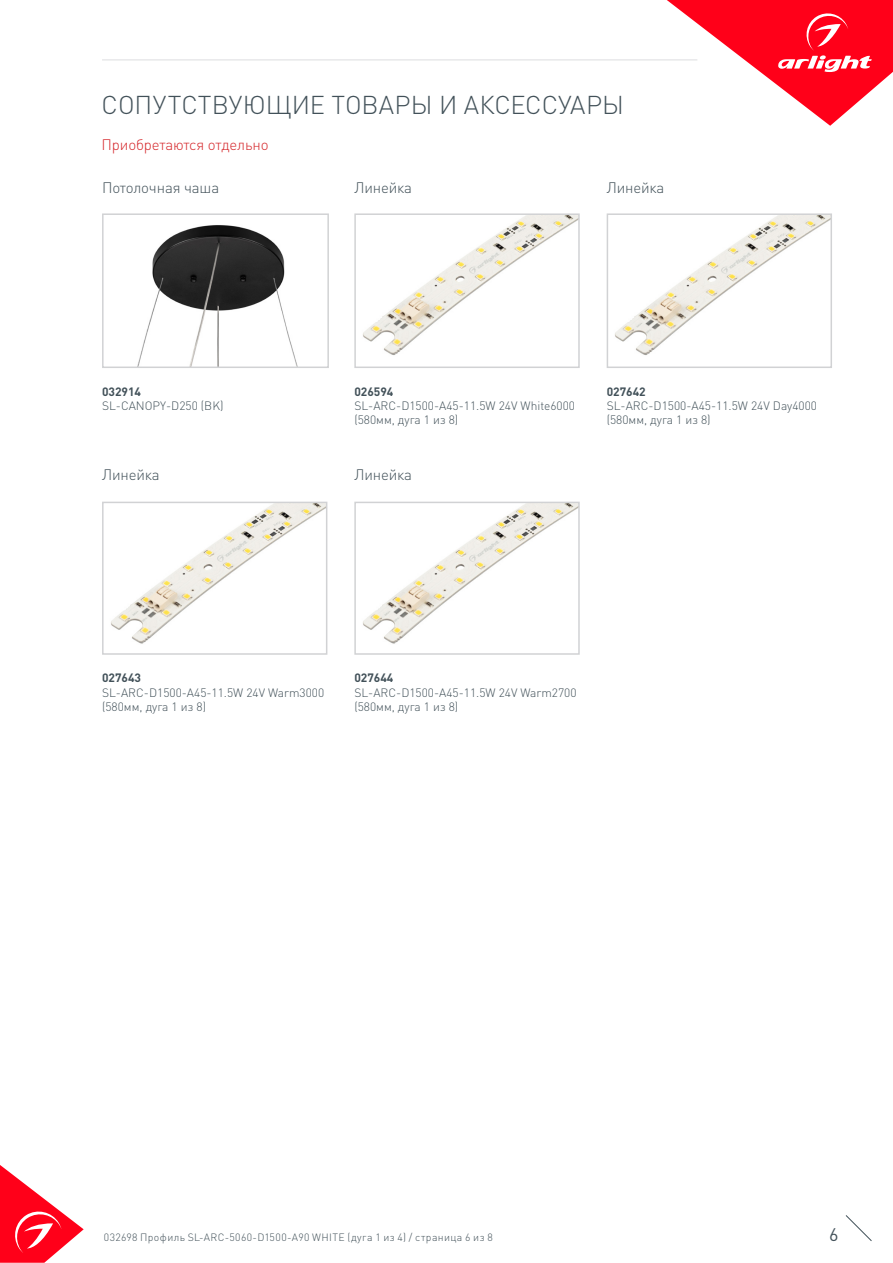
<style>
.page{position:relative;width:893px;height:1263px;background:#fff}
.page>*{position:absolute;margin:0;border:0;box-sizing:border-box;transform-origin:0 0}
.t1{font:300 25.5px "DIN Pro";color:#425159}
.t2{font:18px "DIN Pro";color:#425159}
.t3{font:300 15px "DIN Pro";letter-spacing:-.01em;color:#425159}
.t4{font:300 15px "DIN Pro";letter-spacing:-.01em;color:#d5262a}
.t5{font:300 12px/14.4px "DIN Pro";color:#425159}
.t6{font:700 12px "DIN Pro";color:#425159}
.t7{font:300 10.5px "DIN Pro";letter-spacing:.04em;color:#425159}
</style>
<div class="page">
<svg style="left:0;top:1165px;width:84px;height:98px"></svg>
<svg style="left:845px;top:1215px;width:27px;height:26px"></svg>
<svg style="left:667px;top:0;width:226px;height:126px"></svg>
<hr style="left:102px;top:60px;width:595px;height:1px;background:#dcdddf">
<img style="left:615px;top:216px;width:214px;height:139px">
<div style="left:607px;top:213px;width:225px;height:155px;border:2px solid #d1d2d4"></div>
<img style="left:111px;top:505px;width:213px;height:139px">
<div style="left:102px;top:502px;width:225px;height:153px;border:2px solid #d1d2d4"></div>
<img style="left:363px;top:505px;width:214px;height:139px">
<div style="left:354px;top:502px;width:226px;height:153px;border:2px solid #d1d2d4"></div>
<img style="left:363px;top:216px;width:214px;height:139px">
<div style="left:354px;top:213px;width:226px;height:155px;border:2px solid #d1d2d4"></div>
<svg style="left:102px;top:213px;width:227px;height:155px"></svg>
<p class="t1" style="left:102px;top:87px;width:524px">СОПУТСТВУЮЩИЕ ТОВАРЫ И АКСЕССУАРЫ</p>
<p class="t4" style="left:102px;top:134px;width:168px">Приобретаются отдельно</p>
<p class="t3" style="left:102px;top:178px;width:119px">Потолочная чаша</p>
<p class="t3" style="left:354px;top:178px;width:59px">Линейка</p>
<p class="t3" style="left:607px;top:178px;width:59px">Линейка</p>
<p class="t6" style="left:102px;top:383px;width:41px">032914</p>
<p class="t5" style="left:102px;top:398px;width:123px">SL-CANOPY-D250 (BK)</p>
<p class="t6" style="left:354px;top:383px;width:41px">026594</p>
<p class="t5" style="left:354px;top:398px;width:222px">SL-ARC-D1500-A45-11.5W 24V White6000 (580мм, дуга 1 из 8)</p>
<p class="t3" style="left:102px;top:464px;width:59px">Линейка</p>
<p class="t3" style="left:354px;top:464px;width:59px">Линейка</p>
<p class="t6" style="left:607px;top:383px;width:41px">027642</p>
<p class="t5" style="left:607px;top:398px;width:212px">SL-ARC-D1500-A45-11.5W 24V Day4000 (580мм, дуга 1 из 8)</p>
<p class="t6" style="left:102px;top:670px;width:41px">027643</p>
<p class="t5" style="left:102px;top:684px;width:224px">SL-ARC-D1500-A45-11.5W 24V Warm3000 (580мм, дуга 1 из 8)</p>
<p class="t6" style="left:354px;top:670px;width:41px">027644</p>
<p class="t5" style="left:354px;top:684px;width:224px">SL-ARC-D1500-A45-11.5W 24V Warm2700 (580мм, дуга 1 из 8)</p>
<p class="t7" style="left:104px;top:1230px;width:390px">032698 Профиль SL-ARC-5060-D1500-A90 WHITE (дуга 1 из 4) / страница 6 из 8</p>
<h2 class="t2" style="left:829px;top:1222px;width:11px">6</h2>
</div>
